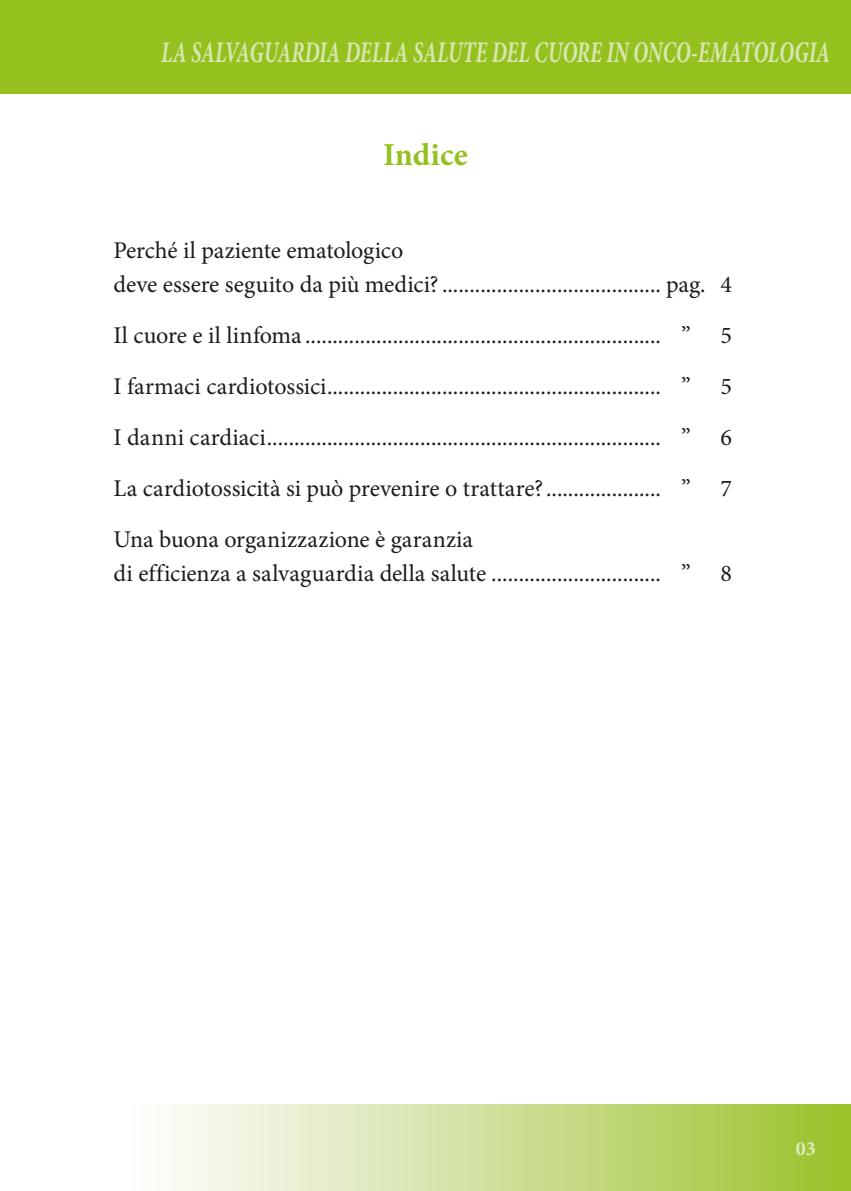
<style>
.page{position:relative;width:851px;height:1191px;background:#fff}
.page>*{position:absolute;margin:0;border:0;box-sizing:border-box;transform-origin:0 0}
.t1{font:700 32px "Minion Pro";color:#95c11e}
.t2{font:italic 700 30px "Minion Pro";color:#d9e6b1;scale:.69 1}
.t3{font:24px/51px "Minion Pro";letter-spacing:-.015em;color:#1c1c1b}
.t4{font:700 20px "Minion Pro";color:#e3ecc6}
</style>
<div class="page">
<div style="left:0;top:0;width:850px;height:94px;background:#95c11e"></div>
<div style="left:122px;top:1104px;width:728px;height:87px;background:linear-gradient(to right,#fff,#9dc22f)"></div>
<p class="t2" style="left:161px;top:31px;width:970px">LA SALVAGUARDIA DELLA SALUTE DEL CUORE IN ONCO-EMATOLOGIA</p>
<h1 class="t1" style="left:383px;top:132px;width:86px">Indice</h1>
<p class="t3" style="left:113px;top:233px;width:619px;line-height:34px">Perché il paziente ematologico<br>deve essere seguito da più medici?........................................ pag. 4</p>
<p class="t3" style="left:113px;top:310px;width:619px;text-align:justify">Il cuore e il linfoma ................................................................. ” 5<br>I farmaci cardiotossici............................................................. ” 5<br>I danni cardiaci........................................................................ ” 6<br>La cardiotossicità si può prevenire o trattare?..................... ” 7<br>Una buona organizzazione è garanzia</p>
<p class="t3" style="left:113px;top:548px;width:619px">di efficienza a salvaguardia della salute ............................... ” 8</p>
<p class="t4" style="left:795px;top:1134px;width:21px">03</p>
</div>
